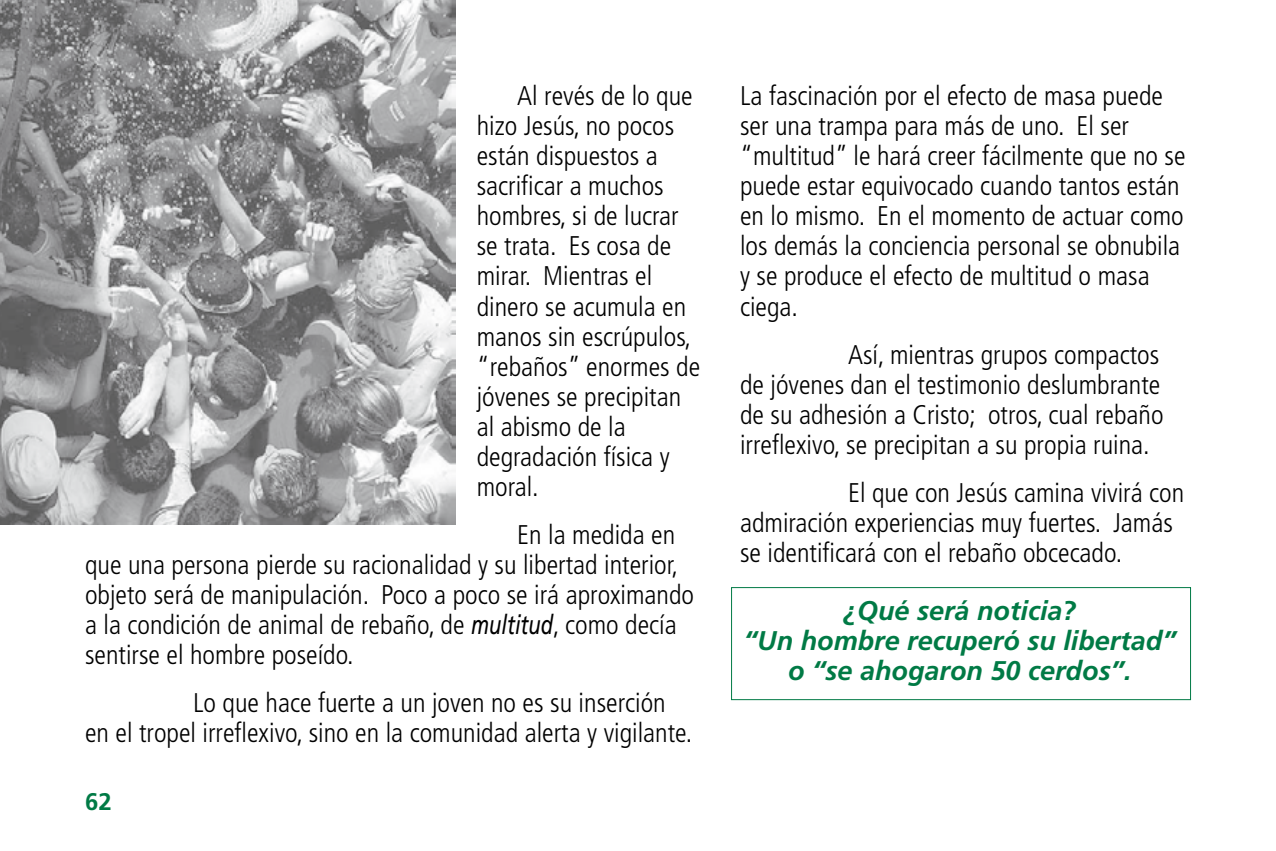
<style>
.page{position:relative;width:1276px;height:851px;background:#fff}
.page>*{position:absolute;margin:0;border:0;box-sizing:border-box;transform-origin:0 0}
.t1{font:300 condensed 27px/30px "Frutiger";color:#000}
.t2{font:italic 700 27px/30px "Frutiger";color:#007a45;text-align:center}
.t3{font:700 24px "Frutiger";color:#007a45}
.s1{font-weight:400;font-style:italic;font-stretch:normal}
</style>
<div class="page">
<div style="left:731px;top:587px;width:460px;height:112px;border:1px solid #007a45"></div>
<img style="left:0;top:0;width:455px;height:524px">
<p class="t1" style="left:477px;top:81px;width:225px;text-indent:40px">Al revés de lo que hizo Jesús, no pocos están dispuestos a sacrificar a muchos hombres, si de lucrar se trata. Es cosa de mirar. Mientras el dinero se acumula en manos sin escrúpulos, “rebaños” enormes de jóvenes se precipitan al abismo de la degradación física y moral.</p>
<p class="t1" style="left:85px;top:519px;width:610px;text-indent:432px">En la medida en que una persona pierde su racionalidad y su libertad interior, objeto será de manipulación. Poco a poco se irá aproximando a la condición de animal de rebaño, de <span class="s1">multitud</span>, como decía sentirse el hombre poseído.</p>
<p class="t1" style="left:85px;top:687px;width:609px;text-indent:108px">Lo que hace fuerte a un joven no es su inserción en el tropel irreflexivo, sino en la comunidad alerta y vigilante.</p>
<p class="t3" style="left:85px;top:787px;width:28px">62</p>
<p class="t1" style="left:740px;top:81px;width:447px">La fascinación por el efecto de masa puede ser una trampa para más de uno. El ser “multitud” le hará creer fácilmente que no se puede estar equivocado cuando tantos están en lo mismo. En el momento de actuar como los demás la conciencia personal se obnubila y se produce el efecto de multitud o masa ciega.</p>
<p class="t1" style="left:740px;top:339px;width:425px;text-indent:108px">Así, mientras grupos compactos de jóvenes dan el testimonio deslumbrante de su adhesión a Cristo; otros, cual rebaño irreflexivo, se precipitan a su propia ruina.</p>
<p class="t1" style="left:740px;top:477px;width:445px;text-indent:108px">El que con Jesús camina vivirá con admiración experiencias muy fuertes. Jamás se identificará con el rebaño obcecado.</p>
<p class="t2" style="left:744px;top:595px;width:434px">¿Qué será noticia?<br>“Un hombre recuperó su libertad” o “se ahogaron 50 cerdos”.</p>
</div>
